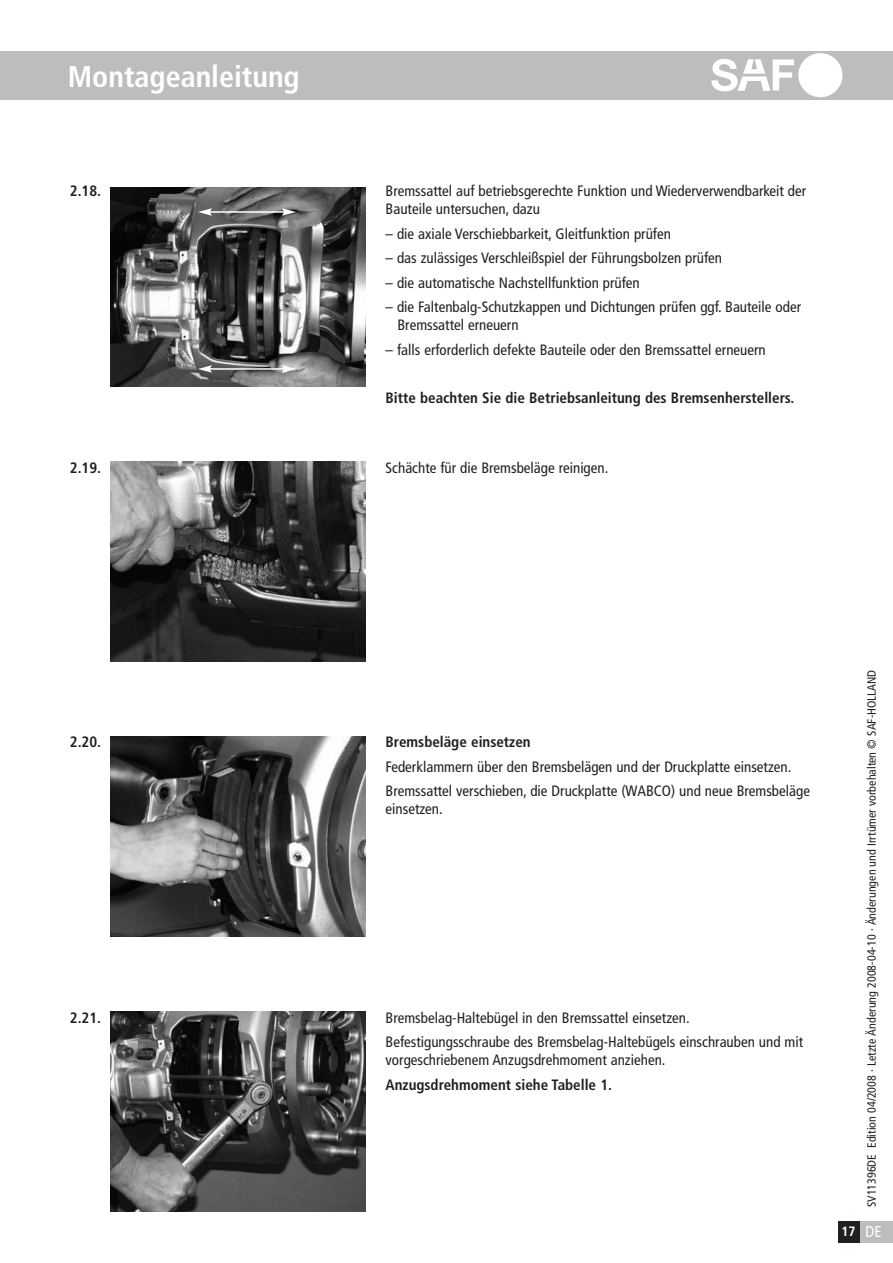
<style>
.page{position:relative;width:893px;height:1263px;background:#fff}
.page>*{position:absolute;margin:0;border:0;box-sizing:border-box;transform-origin:0 0}
.t1{font:700 condensed 30px "Frutiger";color:#fff}
.t2{font:condensed 15px/18px "Frutiger";color:#231f20}
.t3{font:700 condensed 15px "Frutiger";color:#231f20}
.t4{font:700 condensed 13.5px "Frutiger";color:#fff}
.t5{font:condensed 12px "Frutiger";color:#231f20}
.s1{font-weight:400;font-size:15.75px}
</style>
<div class="page">
<div style="left:0;top:51px;width:892px;height:48px;background:#bbbdbf"></div>
<div style="left:798px;top:53px;width:44px;height:44px;background:#fff;border-radius:50%"></div>
<svg style="left:711px;top:57px;width:131px;height:37px"></svg>
<img style="left:110px;top:737px;width:255px;height:200px">
<img style="left:110px;top:1012px;width:255px;height:199px">
<img style="left:110px;top:462px;width:255px;height:200px">
<img style="left:110px;top:187px;width:255px;height:200px">
<hr style="left:209px;top:211px;width:75px;height:2px;background:#fff">
<svg style="left:198px;top:208px;width:14px;height:8px"></svg>
<svg style="left:282px;top:208px;width:14px;height:8px"></svg>
<hr style="left:209px;top:368px;width:75px;height:2px;background:#fff">
<svg style="left:198px;top:365px;width:14px;height:8px"></svg>
<svg style="left:282px;top:365px;width:14px;height:8px"></svg>
<div style="left:859px;top:1222px;width:33px;height:21px;background:#bbbdbf"></div>
<div style="left:837px;top:1222px;width:22px;height:21px;background:#231f20"></div>
<h1 class="t1" style="left:68px;top:64px;width:233px">Montageanleitung</h1>
<p class="t3" style="left:70px;top:185px;width:33px">2.18.</p>
<p class="t2" style="left:385px;top:183px;width:422px">Bremssattel auf betriebsgerechte Funktion und Wiederverwendbarkeit der<br>Bauteile untersuchen, dazu</p>
<p class="t2" style="left:385px;top:226px;width:287px">– die axiale Verschiebbarkeit, Gleitfunktion prüfen</p>
<p class="t2" style="left:385px;top:250px;width:338px">– das zulässiges Verschleißspiel der Führungsbolzen prüfen</p>
<p class="t2" style="left:385px;top:275px;width:256px">– die automatische Nachstellfunktion prüfen</p>
<p class="t2" style="left:397px;top:299px;width:405px;text-indent:-12px">– die Faltenbalg-Schutzkappen und Dichtungen prüfen ggf. Bauteile oder<br>Bremssattel erneuern</p>
<p class="t2" style="left:385px;top:342px;width:382px">– falls erforderlich defekte Bauteile oder den Bremssattel erneuern</p>
<p class="t3" style="left:385px;top:392px;width:410px">Bitte beachten Sie die Betriebsanleitung des Bremsenherstellers.</p>
<p class="t3" style="left:70px;top:462px;width:33px">2.19.</p>
<p class="t2" style="left:385px;top:460px;width:224px">Schächte für die Bremsbeläge reinigen.</p>
<p class="t3" style="left:70px;top:736px;width:33px">2.20.</p>
<p class="t3" style="left:385px;top:736px;width:146px">Bremsbeläge einsetzen</p>
<p class="t2" style="left:385px;top:756px;width:426px;line-height:24.5px">Federklammern über den Bremsbelägen und der Druckplatte einsetzen.<br>Bremssattel verschieben, die Druckplatte (WABCO) und neue Bremsbeläge</p>
<p class="t2" style="left:385px;top:801px;width:59px">einsetzen.</p>
<p class="t3" style="left:70px;top:1011px;width:33px">2.21.</p>
<p class="t2" style="left:385px;top:1006px;width:419px;line-height:24.5px">Bremsbelag-Haltebügel in den Bremssattel einsetzen.<br>Befestigungsschraube des Bremsbelag-Haltebügels einschrauben und mit</p>
<p class="t2" style="left:385px;top:1052px;width:281px">vorgeschriebenem Anzugsdrehmoment anziehen.</p>
<p class="t3" style="left:385px;top:1078px;width:228px">Anzugsdrehmoment siehe Tabelle 1.</p>
<p class="t5" style="left:866px;top:1207px;width:539px;rotate:-90deg">SV11396DE Edition 04/2008 · Letzte Änderung 2008-04-10 · Änderungen und Irrtümer vorbehalten © SAF-HOLLAND</p>
<p class="t4" style="left:841px;top:1226px;width:42px">17 <span class="s1">DE</span></p>
</div>
